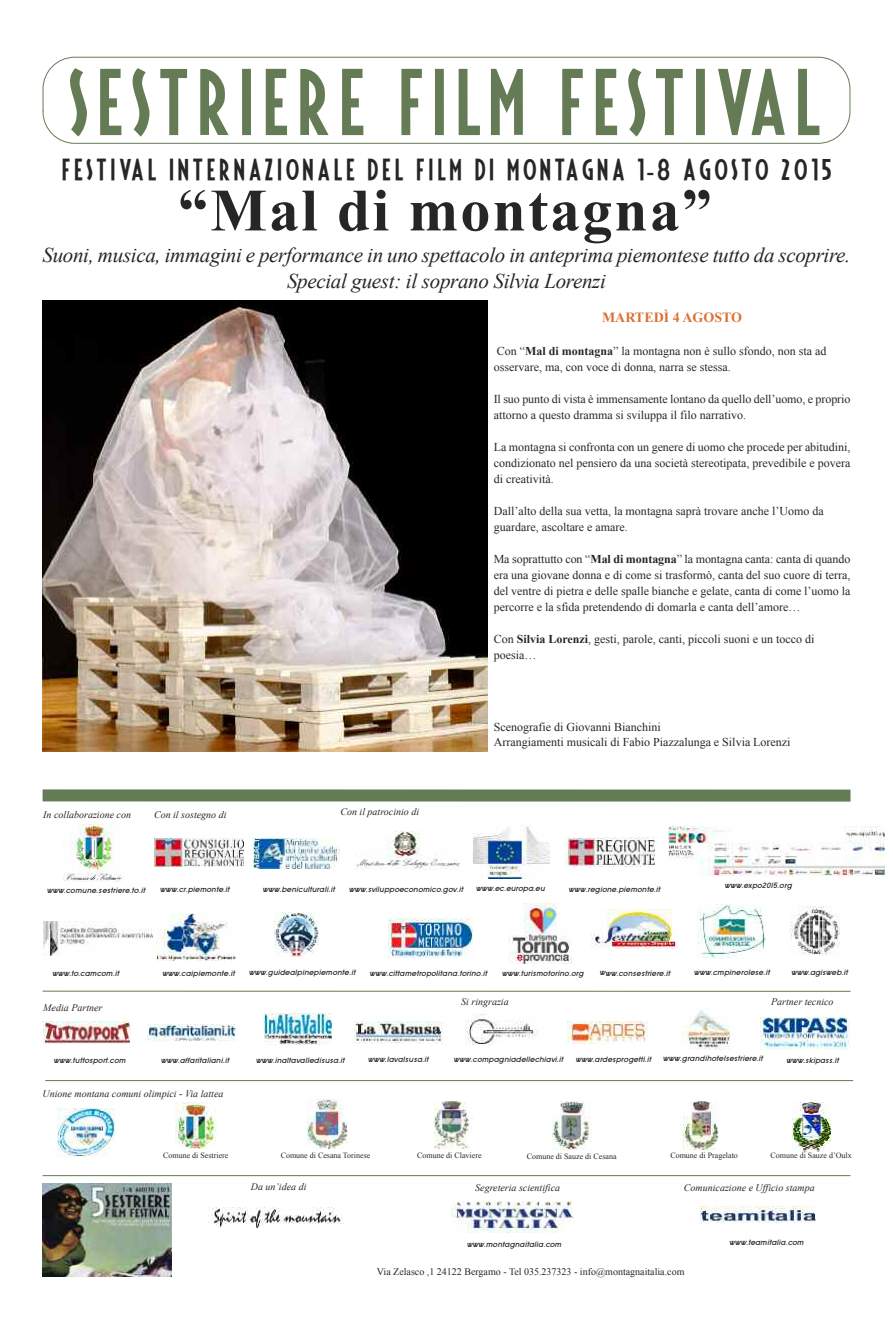
<style>
.page{position:relative;width:893px;height:1333px;background:#fff}
.page>*{position:absolute;margin:0;border:0;box-sizing:border-box;transform-origin:0 0}
.t1{font:75px "Fiesta";letter-spacing:.11em;color:#647b55}
.t2{font:700 60px "Times New Roman";letter-spacing:.035em;color:#272627}
.t3{font:24px "Fiesta";letter-spacing:.15em;color:#272627}
.t4{font:italic 21px/26px "Times New Roman";letter-spacing:-.015em;color:#272627;text-align:center}
.t5{font:700 14px "Times New Roman";color:#d87235}
.t6{font:12px/16px "Times New Roman";color:#272627}
.t7{font:italic 10px "Times New Roman";color:#272627}
.t8{font:10px "Times New Roman";color:#272627}
.t9{font:italic 700 8px "SF Old Republic";color:#272627}
.t10{font:8px "Times New Roman";color:#272627}
.s1{font-family:"Franklin Gothic";font-weight:500}
.s2{font-weight:700}
</style>
<div class="page">
<img style="left:64px;top:824px;width:59px;height:57px">
<img style="left:473px;top:825px;width:77px;height:53px">
<img style="left:388px;top:918px;width:85px;height:40px">
<img style="left:451px;top:1201px;width:123px;height:31px">
<img style="left:700px;top:1206px;width:115px;height:17px">
<img style="left:274px;top:912px;width:45px;height:44px">
<img style="left:147px;top:1024px;width:90px;height:17px">
<img style="left:698px;top:904px;width:67px;height:54px">
<img style="left:355px;top:1021px;width:88px;height:22px">
<img style="left:265px;top:1013px;width:67px;height:31px">
<img style="left:156px;top:913px;width:80px;height:47px">
<img style="left:591px;top:909px;width:87px;height:39px">
<img style="left:208px;top:1207px;width:136px;height:20px">
<hr style="left:43px;top:990px;width:807px;height:1px;background:#647b55">
<img style="left:466px;top:1013px;width:72px;height:30px">
<img style="left:668px;top:827px;width:216px;height:49px">
<img style="left:43px;top:921px;width:110px;height:34px">
<img style="left:155px;top:838px;width:88px;height:28px">
<img style="left:568px;top:1021px;width:80px;height:22px">
<img style="left:43px;top:301px;width:445px;height:450px">
<div style="left:43px;top:789px;width:807px;height:12px;background:#647b55"></div>
<img style="left:566px;top:837px;width:89px;height:29px">
<img style="left:509px;top:903px;width:63px;height:60px">
<img style="left:791px;top:906px;width:49px;height:49px">
<img style="left:681px;top:1010px;width:49px;height:39px">
<hr style="left:45px;top:1079px;width:808px;height:1px;background:#647b55">
<img style="left:254px;top:838px;width:85px;height:30px">
<img style="left:43px;top:1021px;width:88px;height:22px">
<img style="left:761px;top:1017px;width:88px;height:32px">
<hr style="left:43px;top:1175px;width:807px;height:1px;background:#647b55">
<img style="left:58px;top:1108px;width:57px;height:48px">
<img style="left:434px;top:1101px;width:38px;height:48px">
<img style="left:793px;top:1102px;width:38px;height:49px">
<img style="left:552px;top:1101px;width:40px;height:49px">
<img style="left:683px;top:1101px;width:36px;height:49px">
<img style="left:175px;top:1102px;width:41px;height:46px">
<img style="left:308px;top:1099px;width:39px;height:49px">
<svg style="left:43px;top:57px;width:807px;height:87px"></svg>
<img style="left:43px;top:1183px;width:129px;height:93px">
<img style="left:355px;top:831px;width:105px;height:38px">
<h1 class="t1" style="left:68px;top:67px;width:753px">SESTRIERE FILM FESTIVAL</h1>
<h3 class="t3" style="left:61px;top:158px;width:771px">FESTIVAL INTERNAZIONALE DEL FILM DI MONTAGNA 1<span class="s1">-</span>8 AGOSTO 2015</h3>
<h2 class="t2" style="left:178px;top:177px;width:535px">“Mal di montagna”</h2>
<h3 class="t4" style="left:43px;top:242px;width:809px">Suoni, musica, immagini e performance in uno spettacolo in anteprima piemontese tutto da scoprire.<br>Special guest: il soprano Silvia Lorenzi</h3>
<p class="t5" style="left:602px;top:309px;width:142px">MARTEDÌ 4 AGOSTO</p>
<p class="t6" style="left:494px;top:343px;width:334px">Con “<span class="s2">Mal di montagna</span>” la montagna non è sullo sfondo, non sta ad osservare, ma, con voce di donna, narra se stessa.</p>
<p class="t6" style="left:494px;top:391px;width:358px">Il suo punto di vista è immensamente lontano da quello dell’uomo, e proprio attorno a questo dramma si sviluppa il filo narrativo.</p>
<p class="t6" style="left:494px;top:439px;width:358px;text-align:justify">La montagna si confronta con un genere di uomo che procede per abitudini, condizionato nel pensiero da una società stereotipata, prevedibile e povera di creatività.</p>
<p class="t6" style="left:494px;top:503px;width:332px">Dall’alto della sua vetta, la montagna saprà trovare anche l’Uomo da guardare, ascoltare e amare.</p>
<p class="t6" style="left:494px;top:551px;width:358px;text-align:justify">Ma soprattutto con “<span class="s2">Mal di montagna</span>” la montagna canta: canta di quando era una giovane donna e di come si trasformò, canta del suo cuore di terra, del ventre di pietra e delle spalle bianche e gelate, canta di come l’uomo la percorre e la sfida pretendendo di domarla e canta dell’amore…</p>
<p class="t6" style="left:494px;top:631px;width:322px">Con <span class="s2">Silvia Lorenzi</span>, gesti, parole, canti, piccoli suoni e un tocco di poesia…</p>
<p class="t7" style="left:43px;top:808px;width:89px">In collaborazione con</p>
<p class="t7" style="left:154px;top:808px;width:74px">Con il sostegno di</p>
<p class="t7" style="left:340px;top:806px;width:80px">Con il patrocinio di</p>
<p class="t6" style="left:494px;top:720px;width:298px;line-height:14.4px">Scenografie di Giovanni Bianchini<br>Arrangiamenti musicali di Fabio Piazzalunga e Silvia Lorenzi</p>
<p class="t9" style="left:47px;top:887px;width:100px">www.comune.sestriere.to.it</p>
<p class="t9" style="left:568px;top:886px;width:93px">www.regione.piemonte.it</p>
<p class="t9" style="left:160px;top:886px;width:71px">www.cr.piemonte.it</p>
<p class="t9" style="left:262px;top:886px;width:74px">www.beniculturali.it</p>
<p class="t9" style="left:349px;top:886px;width:116px">www.sviluppoeconomico.gov.it</p>
<p class="t9" style="left:476px;top:885px;width:71px">www.ec.europa.eu</p>
<p class="t9" style="left:724px;top:882px;width:69px">www.expo2015.org</p>
<p class="t9" style="left:52px;top:970px;width:68px">www.to.camcom.it</p>
<p class="t9" style="left:249px;top:969px;width:108px">www.guidealpinepiemonte.it</p>
<p class="t9" style="left:694px;top:970px;width:77px">www.cmpinerolese.it</p>
<p class="t9" style="left:502px;top:970px;width:83px">www.turismotorino.org</p>
<p class="t9" style="left:791px;top:970px;width:58px">www.agisweb.it</p>
<p class="t9" style="left:162px;top:970px;width:74px">www.caipiemonte.it</p>
<p class="t9" style="left:599px;top:970px;width:72px">www.consestriere.it</p>
<p class="t9" style="left:369px;top:970px;width:119px">www.cittametropolitana.torino.it</p>
<p class="t7" style="left:43px;top:1001px;width:61px">Media Partner</p>
<p class="t7" style="left:461px;top:996px;width:49px">Si ringrazia</p>
<p class="t7" style="left:771px;top:995px;width:64px">Partner tecnico</p>
<p class="t9" style="left:54px;top:1057px;width:74px">www.tuttosport.com</p>
<p class="t9" style="left:161px;top:1057px;width:70px">www.affaritaliani.it</p>
<p class="t9" style="left:256px;top:1057px;width:90px">www.inaltavalledisusa.it</p>
<p class="t9" style="left:368px;top:1056px;width:62px">www.lavalsusa.it</p>
<p class="t9" style="left:454px;top:1056px;width:111px">www.compagniadellechiavi.it</p>
<p class="t9" style="left:575px;top:1056px;width:77px">www.ardesprogetti.it</p>
<p class="t9" style="left:663px;top:1055px;width:102px">www.grandihotelsestriere.it</p>
<p class="t9" style="left:786px;top:1057px;width:54px">www.skipass.it</p>
<p class="t7" style="left:43px;top:1087px;width:182px">Unione montana comuni olimpici - Via lattea</p>
<p class="t10" style="left:163px;top:1150px;width:67px">Comune di Sestriere</p>
<p class="t10" style="left:281px;top:1150px;width:91px">Comune di Cesana Torinese</p>
<p class="t10" style="left:527px;top:1151px;width:91px">Comune di Sauze di Cesana</p>
<p class="t10" style="left:670px;top:1150px;width:69px">Comune di Pragelato</p>
<p class="t10" style="left:771px;top:1150px;width:83px">Comune di Sauze d’Oulx</p>
<p class="t10" style="left:417px;top:1150px;width:66px">Comune di Claviere</p>
<p class="t7" style="left:251px;top:1180px;width:57px">Da un’idea di</p>
<p class="t7" style="left:475px;top:1181px;width:86px">Segreteria scientifica</p>
<p class="t7" style="left:684px;top:1181px;width:132px">Comunicazione e Ufficio stampa</p>
<p class="t9" style="left:467px;top:1241px;width:96px">www.montagnaitalia.com</p>
<p class="t9" style="left:729px;top:1239px;width:76px">www.teamitalia.com</p>
<p class="t8" style="left:377px;top:1265px;width:309px">Via Zelasco ,1 24122 Bergamo - Tel 035.237323 - info@montagnaitalia.com</p>
</div>
